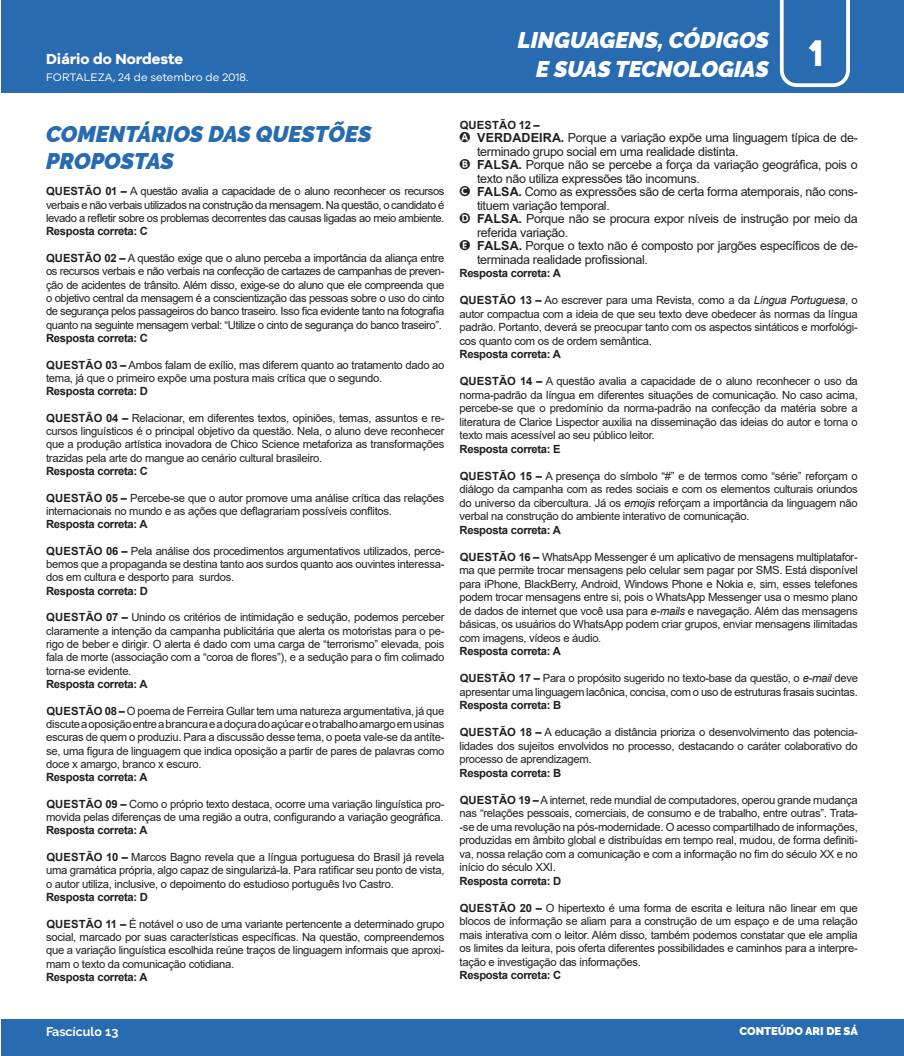
<style>
.page{position:relative;width:904px;height:1056px;background:#fff}
.page>*{position:absolute;margin:0;border:0;box-sizing:border-box;transform-origin:0 0}
.t1{font:35px "The Bold Font";color:#fff}
.t2{font:italic 900 22.5px/28.8px "Raleway";color:#fff;text-align:right}
.t3{font:italic 900 22.5px/27px "Raleway";color:#296bb0}
.t4{font:700 15px "Galano Grotesque Alt";color:#fff}
.t5{font:12.5px "Arial";letter-spacing:-.025em;color:#231f20}
.t6{font:700 12.5px "Raleway";color:#fff}
.t7{font:11.25px/13.2px "Arial";letter-spacing:-.025em;color:#231f20;text-align:justify}
.t8{font:700 11.25px "Arial";letter-spacing:-.025em;color:#231f20}
.t9{font:11.25px "Galano Grotesque";color:#fff}
.t10{font:900 11.25px "Raleway";color:#fff}
.t11{font:700 11.25px "Arial";letter-spacing:.01em;color:#231f20}
.s1{font-weight:700}
.s2{font-family:"Circled"}
.s3{font-style:italic}
</style>
<div class="page">
<div style="left:1px;top:0;width:903px;height:93px;background:#296bb0"></div>
<div style="left:1px;top:1019px;width:903px;height:37px;background:#296bb0"></div>
<svg style="left:780px;top:0;width:70px;height:87px"></svg>
<h3 class="t4" style="left:46px;top:50px;width:139px">Diário do Nordeste</h3>
<p class="t9" style="left:46px;top:70px;width:204px">FORTALEZA, 24 de setembro de 2018.</p>
<h2 class="t3" style="left:46px;top:120px;width:327px">COMENTÁRIOS DAS QUESTÕES<br>PROPOSTAS</h2>
<p class="t7" style="left:46px;top:185px;width:400px"><span class="s1">QUESTÃO 01 –</span> A questão avalia a capacidade de o aluno reconhecer os recursos verbais e não verbais utilizados na construção da mensagem. Na questão, o candidato é levado a refletir sobre os problemas decorrentes das causas ligadas ao meio ambiente.</p>
<p class="t8" style="left:46px;top:223px;width:103px">Resposta correta: C</p>
<p class="t7" style="left:46px;top:251px;width:400px"><span class="s1">QUESTÃO 02 –</span> A questão exige que o aluno perceba a importância da aliança entre os recursos verbais e não verbais na confecção de cartazes de campanhas de preven&shy;ção de acidentes de trânsito. Além disso, exige-se do aluno que ele compreenda que o objetivo central da mensagem é a conscientização das pessoas sobre o uso do cinto de segurança pelos passageiros do banco traseiro. Isso fica evidente tanto na fotografia quanto na seguinte mensagem verbal: “Utilize o cinto de segurança do banco traseiro”.</p>
<p class="t8" style="left:46px;top:330px;width:103px">Resposta correta: C</p>
<p class="t7" style="left:46px;top:358px;width:400px"><span class="s1">QUESTÃO 03 –</span> Ambos falam de exílio, mas diferem quanto ao tratamento dado ao tema, já que o primeiro expõe uma postura mais crítica que o segundo.</p>
<p class="t8" style="left:46px;top:383px;width:103px">Resposta correta: D</p>
<p class="t7" style="left:46px;top:411px;width:400px"><span class="s1">QUESTÃO 04 –</span> Relacionar, em diferentes textos, opiniões, temas, assuntos e re&shy;cursos linguísticos é o principal objetivo da questão. Nela, o aluno deve reconhecer que a produção artística inovadora de Chico Science metaforiza as transformações trazidas pela arte do mangue ao cenário cultural brasileiro.</p>
<p class="t8" style="left:46px;top:463px;width:103px">Resposta correta: C</p>
<p class="t7" style="left:46px;top:491px;width:400px"><span class="s1">QUESTÃO 05 –</span> Percebe-se que o autor promove uma análise crítica das relações internacionais no mundo e as ações que deflagrariam possíveis conflitos.</p>
<p class="t8" style="left:46px;top:516px;width:103px">Resposta correta: A</p>
<p class="t7" style="left:46px;top:544px;width:400px"><span class="s1">QUESTÃO 06 –</span> Pela análise dos procedimentos argumentativos utilizados, perce&shy;bemos que a propaganda se destina tanto aos surdos quanto aos ouvintes interessa&shy;dos em cultura e desporto para surdos.</p>
<p class="t8" style="left:46px;top:583px;width:103px">Resposta correta: D</p>
<p class="t7" style="left:46px;top:611px;width:400px"><span class="s1">QUESTÃO 07 –</span> Unindo os critérios de intimidação e sedução, podemos perceber claramente a intenção da campanha publicitária que alerta os motoristas para o pe&shy;rigo de beber e dirigir. O alerta é dado com uma carga de “terrorismo” elevada, pois fala de morte (associação com a “coroa de flores”), e a sedução para o fim colimado torna-se evidente.</p>
<p class="t8" style="left:46px;top:676px;width:103px">Resposta correta: A</p>
<p class="t7" style="left:46px;top:704px;width:400px"><span class="s1">QUESTÃO 08 –</span> O poema de Ferreira Gullar tem uma natureza argumentativa, já que discute a oposição entre a brancura e a doçura do açúcar e o trabalho amargo em usinas escuras de quem o produziu. Para a discussão desse tema, o poeta vale-se da antíte&shy;se, uma figura de linguagem que indica oposição a partir de pares de palavras como doce x amargo, branco x escuro.</p>
<p class="t8" style="left:46px;top:769px;width:103px">Resposta correta: A</p>
<p class="t7" style="left:46px;top:797px;width:400px"><span class="s1">QUESTÃO 09 –</span> Como o próprio texto destaca, ocorre uma variação linguística pro&shy;movida pelas diferenças de uma região a outra, configurando a variação geográfica.</p>
<p class="t8" style="left:46px;top:822px;width:103px">Resposta correta: A</p>
<p class="t7" style="left:46px;top:850px;width:400px"><span class="s1">QUESTÃO 10 –</span> Marcos Bagno revela que a língua portuguesa do Brasil já revela uma gramática própria, algo capaz de singularizá-la. Para ratificar seu ponto de vista, o autor utiliza, inclusive, o depoimento do estudioso português Ivo Castro.</p>
<p class="t8" style="left:46px;top:889px;width:103px">Resposta correta: D</p>
<p class="t7" style="left:46px;top:917px;width:400px"><span class="s1">QUESTÃO 11 –</span> É notável o uso de uma variante pertencente a determinado grupo social, marcado por suas características específicas. Na questão, compreendemos que a variação linguística escolhida reúne traços de linguagem informais que aproxi&shy;mam o texto da comunicação cotidiana.</p>
<p class="t8" style="left:46px;top:969px;width:103px">Resposta correta: A</p>
<h2 class="t2" style="left:518px;top:26px;width:252px">LINGUAGENS, CÓDIGOS<br>E SUAS TECNOLOGIAS</h2>
<h1 class="t1" style="left:807px;top:31px;width:17px">1</h1>
<p class="t11" style="left:460px;top:117px;width:82px">QUESTÃO 12 –</p>
<p class="t5" style="left:459px;top:129px;width:399px"><span class="s2">A</span> <span class="s1">VERDADEIRA.</span> Porque a variação expõe uma linguagem típica de de-</p>
<p class="t5" style="left:477px;top:143px;width:263px">terminado grupo social em uma realidade distinta.</p>
<p class="t5" style="left:460px;top:156px;width:399px"><span class="s2">B</span> <span class="s1">FALSA.</span> Porque não se percebe a força da variação geográfica, pois o</p>
<p class="t5" style="left:477px;top:170px;width:224px">texto não utiliza expressões tão incomuns.</p>
<p class="t5" style="left:460px;top:183px;width:399px"><span class="s2">C</span> <span class="s1">FALSA.</span> Como as expressões são de certa forma atemporais, não cons-</p>
<p class="t5" style="left:477px;top:197px;width:134px">tituem variação temporal.</p>
<p class="t5" style="left:460px;top:210px;width:399px"><span class="s2">D</span> <span class="s1">FALSA.</span> Porque não se procura expor níveis de instrução por meio da</p>
<p class="t5" style="left:477px;top:224px;width:93px">referida variação.</p>
<p class="t5" style="left:460px;top:237px;width:399px"><span class="s2">E</span> <span class="s1">FALSA.</span> Porque o texto não é composto por jargões específicos de de-</p>
<p class="t5" style="left:477px;top:251px;width:172px">terminada realidade profissional.</p>
<p class="t8" style="left:459px;top:265px;width:103px">Resposta correta: A</p>
<p class="t7" style="left:459px;top:293px;width:400px"><span class="s1">QUESTÃO 13 –</span> Ao escrever para uma Revista, como a da <span class="s3">Língua Portuguesa</span>, o autor compactua com a ideia de que seu texto deve obedecer às normas da língua padrão. Portanto, deverá se preocupar tanto com os aspectos sintáticos e morfológi&shy;cos quanto com os de ordem semântica.</p>
<p class="t8" style="left:459px;top:346px;width:103px">Resposta correta: A</p>
<p class="t7" style="left:459px;top:374px;width:400px"><span class="s1">QUESTÃO 14 –</span> A questão avalia a capacidade de o aluno reconhecer o uso da norma-padrão da língua em diferentes situações de comunicação. No caso acima, percebe-se que o predomínio da norma-padrão na confecção da matéria sobre a literatura de Clarice Lispector auxilia na disseminação das ideias do autor e torna o texto mais acessível ao seu público leitor.</p>
<p class="t8" style="left:459px;top:441px;width:103px">Resposta correta: E</p>
<p class="t7" style="left:459px;top:469px;width:400px"><span class="s1">QUESTÃO 15 –</span> A presença do símbolo “#” e de termos como “série” reforçam o diálogo da campanha com as redes sociais e com os elementos culturais oriundos do universo da cibercultura. Já os <span class="s3">emojis</span> reforçam a importância da linguagem não verbal na construção do ambiente interativo de comunicação.</p>
<p class="t8" style="left:459px;top:522px;width:103px">Resposta correta: A</p>
<p class="t7" style="left:459px;top:550px;width:400px"><span class="s1">QUESTÃO 16 –</span> WhatsApp Messenger é um aplicativo de mensagens multiplatafor&shy;ma que permite trocar mensagens pelo celular sem pagar por SMS. Está disponível para iPhone, BlackBerry, Android, Windows Phone e Nokia e, sim, esses telefones podem trocar mensagens entre si, pois o WhatsApp Messenger usa o mesmo plano de dados de internet que você usa para <span class="s3">e-mails</span> e navegação. Além das mensagens básicas, os usuários do WhatsApp podem criar grupos, enviar mensagens ilimitadas com imagens, vídeos e áudio.</p>
<p class="t8" style="left:459px;top:643px;width:103px">Resposta correta: A</p>
<p class="t7" style="left:459px;top:671px;width:400px"><span class="s1">QUESTÃO 17 –</span> Para o propósito sugerido no texto-base da questão, o <span class="s3">e-mail</span> deve apresentar uma linguagem lacônica, concisa, com o uso de estruturas frasais sucintas.</p>
<p class="t8" style="left:459px;top:697px;width:103px">Resposta correta: B</p>
<p class="t7" style="left:459px;top:725px;width:400px"><span class="s1">QUESTÃO 18 –</span> A educação a distância prioriza o desenvolvimento das potencia&shy;lidades dos sujeitos envolvidos no processo, destacando o caráter colaborativo do processo de aprendizagem.</p>
<p class="t8" style="left:459px;top:765px;width:103px">Resposta correta: B</p>
<p class="t7" style="left:459px;top:793px;width:400px"><span class="s1">QUESTÃO 19 –</span> A internet, rede mundial de computadores, operou grande mudança nas “relações pessoais, comerciais, de consumo e de trabalho, entre outras”. Trata--se de uma revolução na pós-modernidade. O acesso compartilhado de informações, produzidas em âmbito global e distribuídas em tempo real, mudou, de forma definiti&shy;va, nossa relação com a comunicação e com a informação no fim do século XX e no início do século XXI.</p>
<p class="t8" style="left:459px;top:873px;width:103px">Resposta correta: D</p>
<p class="t7" style="left:459px;top:901px;width:400px"><span class="s1">QUESTÃO 20 –</span> O hipertexto é uma forma de escrita e leitura não linear em que blocos de informação se aliam para a construção de um espaço e de uma relação mais interativa com o leitor. Além disso, também podemos constatar que ele amplia os limites da leitura, pois oferta diferentes possibilidades e caminhos para a interpre&shy;tação e investigação das informações.</p>
<p class="t8" style="left:459px;top:967px;width:103px">Resposta correta: C</p>
<p class="t6" style="left:46px;top:1024px;width:74px">Fascículo 13</p>
<p class="t10" style="left:739px;top:1024px;width:120px">CONTEÚDO ARI DE SÁ</p>
</div>
